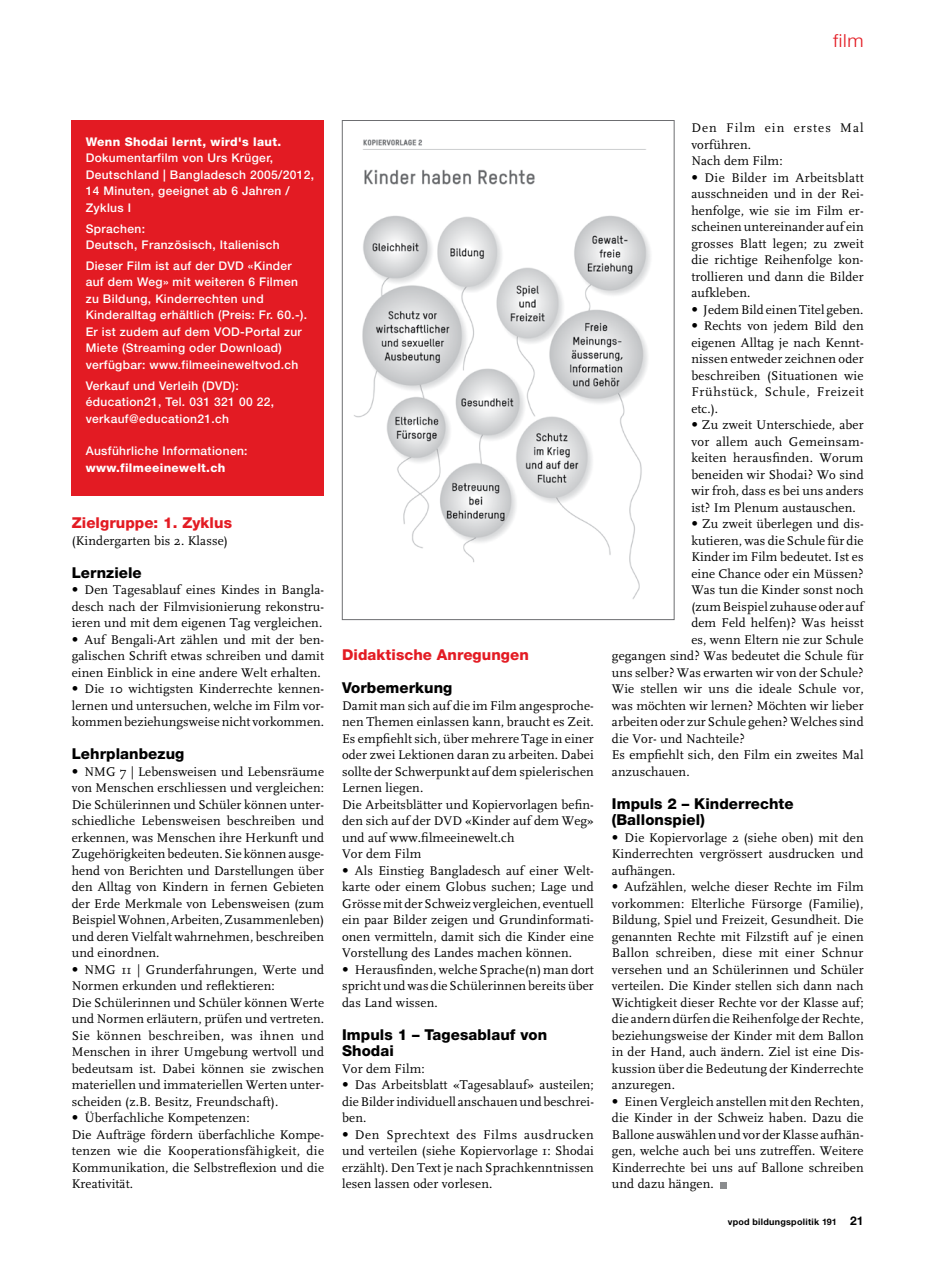
<style>
.page{position:relative;width:936px;height:1263px;background:#fff}
.page>*{position:absolute;margin:0;border:0;box-sizing:border-box;transform-origin:0 0}
.t1{font:300 18px "Helvetica Neue LT Std";color:#e31b23;scale:1.07 1}
.t2{font:800 15px/16.5px "Helvetica Neue LT Std";letter-spacing:.005em;color:#000}
.t3{font:800 15px "Helvetica Neue LT Std";letter-spacing:.005em;color:#e31b23}
.t4{font:13.2px/16.5px "FF Scala";letter-spacing:.01em;color:#000;text-align:justify}
.t5{font:500 12px/16.5px "Helvetica Neue LT Std";letter-spacing:.03em;color:#fff}
.t6{font:800 12px "Helvetica Neue LT Std";letter-spacing:.03em;color:#fff}
.t7{font:700 9px "Helvetica Neue LT Std";letter-spacing:.03em;color:#000}
.s1{font-family:"Helvetica Neue LT Std";font-weight:700}
.s2{font-size:12px}
</style>
<div class="page">
<div style="left:720px;top:1182px;width:7px;height:6px;background:#8a8c8e"></div>
<div style="left:72px;top:120px;width:252px;height:376px;background:#e31b23"></div>
<img style="left:354px;top:139px;width:297px;height:460px">
<h1 class="t1" style="left:833px;top:29px;width:30px">film</h1>
<p class="t6" style="left:86px;top:135px;width:197px">Wenn Shodai lernt, wird's laut.</p>
<p class="t5" style="left:86px;top:150px;width:230px">Dokumentarfilm von Urs Krüger,<br>Deutschland | Bangladesch 2005/2012,<br>14 Minuten, geeignet ab 6 Jahren /<br>Zyklus I</p>
<p class="t5" style="left:86px;top:220px;width:195px">Sprachen:<br>Deutsch, Französisch, Italienisch</p>
<p class="t5" style="left:86px;top:257px;width:223px">Dieser Film ist auf der DVD «Kinder auf dem Weg» mit weiteren 6 Filmen zu Bildung, Kinderrechten und Kinderalltag erhältlich (Preis: Fr. 60.-).<br>Er ist zudem auf dem VOD-Portal zur Miete (Streaming oder Download) verfügbar: www.filmeeineweltvod.ch</p>
<p class="t5" style="left:86px;top:377px;width:190px">Verkauf und Verleih (DVD): éducation21, Tel. 031 321 00 22, verkauf@education21.ch</p>
<p class="t5" style="left:86px;top:443px;width:163px">Ausführliche Informationen:</p>
<p class="t6" style="left:86px;top:460px;width:141px">www.filmeeinewelt.ch</p>
<p class="t3" style="left:72px;top:514px;width:162px">Zielgruppe: 1. Zyklus</p>
<p class="t4" style="left:72px;top:532px;width:158px">(Kindergarten bis 2. Klasse)</p>
<p class="t2" style="left:72px;top:564px;width:72px">Lernziele</p>
<p class="t4" style="left:72px;top:582px;width:254px"><span class="s1">•</span> Den Tagesablauf eines Kindes in Bangla&shy;desch nach der Filmvisionierung rekonstru&shy;ieren und mit dem eigenen Tag vergleichen.</p>
<p class="t4" style="left:72px;top:631px;width:254px"><span class="s1">•</span> Auf Bengali-Art zählen und mit der ben&shy;galischen Schrift etwas schreiben und damit einen Einblick in eine andere Welt erhalten.</p>
<p class="t4" style="left:72px;top:681px;width:254px"><span class="s1">•</span> Die 10 wichtigsten Kinderrechte kennen&shy;lernen und untersuchen, welche im Film vor&shy;kommen beziehungsweise nicht vorkommen.</p>
<p class="t2" style="left:72px;top:745px;width:114px">Lehrplanbezug</p>
<p class="t4" style="left:72px;top:763px;width:254px"><span class="s1">•</span> NMG 7 | Lebensweisen und Lebensräume von Menschen erschliessen und vergleichen:<br>Die Schülerinnen und Schüler können unter&shy;schiedliche Lebensweisen beschreiben und erkennen, was Menschen ihre Herkunft und Zugehörigkeiten bedeuten. Sie können ausge&shy;hend von Berichten und Darstellungen über den Alltag von Kindern in fernen Gebieten der Erde Merkmale von Lebensweisen (zum Beispiel Wohnen, Arbeiten, Zusammenleben) und deren Vielfalt wahrnehmen, beschreiben und einordnen.</p>
<p class="t4" style="left:72px;top:961px;width:254px;text-align:left"><span class="s1">•</span> NMG 11 | Grunderfahrungen, Werte und Normen erkunden und reflektieren:<br>Die Schülerinnen und Schüler können Werte und Normen erläutern, prüfen und vertreten.<br>Sie können beschreiben, was ihnen und Menschen in ihrer Umgebung wertvoll und bedeutsam ist. Dabei können sie zwischen materiellen und immateriellen Werten unter&shy;scheiden (z.B. Besitz, Freundschaft).</p>
<p class="t4" style="left:72px;top:1110px;width:254px;text-align:left"><span class="s1">•</span> Überfachliche Kompetenzen:<br>Die Aufträge fördern überfachliche Kompe&shy;tenzen wie die Kooperationsfähigkeit, die Kommunikation, die Selbstreflexion und die Kreativität.</p>
<p class="t3" style="left:342px;top:646px;width:188px">Didaktische Anregungen</p>
<p class="t2" style="left:342px;top:679px;width:112px">Vorbemerkung</p>
<p class="t4" style="left:342px;top:697px;width:253px;text-align:left">Damit man sich auf die im Film angesproche&shy;nen Themen einlassen kann, braucht es Zeit.<br>Es empfiehlt sich, über mehrere Tage in einer oder zwei Lektionen daran zu arbeiten. Dabei sollte der Schwerpunkt auf dem spielerischen Lernen liegen.<br>Die Arbeitsblätter und Kopiervorlagen befin&shy;den sich auf der DVD «Kinder auf dem Weg» und auf www.filmeeinewelt.ch<br>Vor dem Film</p>
<p class="t4" style="left:342px;top:862px;width:253px"><span class="s1">•</span> Als Einstieg Bangladesch auf einer Welt&shy;karte oder einem Globus suchen; Lage und Grösse mit der Schweiz vergleichen, eventuell ein paar Bilder zeigen und Grundinformati&shy;onen vermitteln, damit sich die Kinder eine Vorstellung des Landes machen können.</p>
<p class="t4" style="left:342px;top:961px;width:253px"><span class="s1">•</span> Herausfinden, welche Sprache(n) man dort spricht und was die Schülerinnen bereits über das Land wissen.</p>
<p class="t2" style="left:342px;top:1026px;width:206px">Impuls 1 – Tagesablauf von<br>Shodai</p>
<p class="t4" style="left:342px;top:1060px;width:84px">Vor dem Film:</p>
<p class="t4" style="left:342px;top:1077px;width:253px"><span class="s1">•</span> Das Arbeitsblatt «Tagesablauf» austeilen; die Bilder individuell anschauen und beschrei&shy;ben.</p>
<p class="t4" style="left:342px;top:1126px;width:253px"><span class="s1">•</span> Den Sprechtext des Films ausdrucken und verteilen (siehe Kopiervorlage 1: Shodai erzählt). Den Text je nach Sprachkenntnissen lesen lassen oder vorlesen.</p>
<p class="t4" style="left:691px;top:120px;width:174px;text-align:left">Den Film ein erstes Mal vorführen.<br>Nach dem Film:</p>
<p class="t4" style="left:691px;top:169px;width:174px"><span class="s1">•</span> Die Bilder im Arbeitsblatt ausschneiden und in der Rei&shy;henfolge, wie sie im Film er&shy;scheinen untereinander auf ein grosses Blatt legen; zu zweit die richtige Reihenfolge kon&shy;trollieren und dann die Bilder aufkleben.</p>
<p class="t4" style="left:691px;top:301px;width:174px"><span class="s1">•</span> Jedem Bild einen Titel geben.</p>
<p class="t4" style="left:691px;top:318px;width:174px"><span class="s1">•</span> Rechts von jedem Bild den eigenen Alltag je nach Kennt&shy;nissen entweder zeichnen oder beschreiben (Situationen wie Frühstück, Schule, Freizeit etc.).</p>
<p class="t4" style="left:691px;top:417px;width:174px"><span class="s1">•</span> Zu zweit Unterschiede, aber vor allem auch Gemeinsam&shy;keiten herausfinden. Worum beneiden wir Shodai? Wo sind wir froh, dass es bei uns anders ist? Im Plenum austauschen.</p>
<p class="t4" style="left:691px;top:516px;width:174px"><span class="s1">•</span> Zu zweit überlegen und dis-</p>
<p class="t4" style="left:691px;top:532px;width:174px">kutieren, was die Schule für die</p>
<p class="t4" style="left:691px;top:549px;width:174px">Kinder im Film bedeutet. Ist es</p>
<p class="t4" style="left:691px;top:565px;width:174px">eine Chance oder ein Müssen?</p>
<p class="t4" style="left:691px;top:582px;width:174px">Was tun die Kinder sonst noch</p>
<p class="t4" style="left:691px;top:598px;width:174px">(zum Beispiel zuhause oder auf</p>
<p class="t4" style="left:691px;top:615px;width:174px">dem Feld helfen)? Was heisst</p>
<p class="t4" style="left:691px;top:631px;width:174px">es, wenn Eltern nie zur Schule</p>
<p class="t4" style="left:612px;top:648px;width:253px">gegangen sind? Was bedeutet die Schule für</p>
<p class="t4" style="left:612px;top:664px;width:253px">uns selber? Was erwarten wir von der Schule?</p>
<p class="t4" style="left:612px;top:681px;width:253px">Wie stellen wir uns die ideale Schule vor,</p>
<p class="t4" style="left:612px;top:697px;width:253px">was möchten wir lernen? Möchten wir lieber</p>
<p class="t4" style="left:612px;top:714px;width:253px">arbeiten oder zur Schule gehen? Welches sind</p>
<p class="t4" style="left:612px;top:730px;width:134px">die Vor- und Nachteile?</p>
<p class="t4" style="left:612px;top:747px;width:253px">Es empfiehlt sich, den Film ein zweites Mal</p>
<p class="t4" style="left:612px;top:763px;width:79px">anzuschauen.</p>
<p class="t2" style="left:612px;top:795px;width:183px">Impuls 2 – Kinderrechte (Ballonspiel)</p>
<p class="t4" style="left:612px;top:829px;width:253px"><span class="s1">•</span> Die Kopiervorlage 2 (siehe oben) mit den Kinderrechten vergrössert ausdrucken und aufhängen.</p>
<p class="t4" style="left:612px;top:879px;width:253px"><span class="s1">•</span> Aufzählen, welche dieser Rechte im Film vorkommen: Elterliche Fürsorge (Familie), Bildung, Spiel und Freizeit, Gesundheit. Die genannten Rechte mit Filzstift auf je einen Ballon schreiben, diese mit einer Schnur versehen und an Schülerinnen und Schüler verteilen. Die Kinder stellen sich dann nach Wichtigkeit dieser Rechte vor der Klasse auf; die andern dürfen die Reihenfolge der Rechte, beziehungsweise der Kinder mit dem Ballon in der Hand, auch ändern. Ziel ist eine Dis&shy;kussion über die Bedeutung der Kinderrechte anzuregen.</p>
<p class="t4" style="left:612px;top:1093px;width:253px"><span class="s1">•</span> Einen Vergleich anstellen mit den Rechten, die Kinder in der Schweiz haben. Dazu die Ballone auswählen und vor der Klasse aufhän&shy;gen, welche auch bei uns zutreffen. Weitere Kinderrechte bei uns auf Ballone schreiben und dazu hängen.</p>
<p class="t7" style="left:727px;top:1216px;width:137px">vpod bildungspolitik 191 <span class="s2">21</span></p>
</div>
